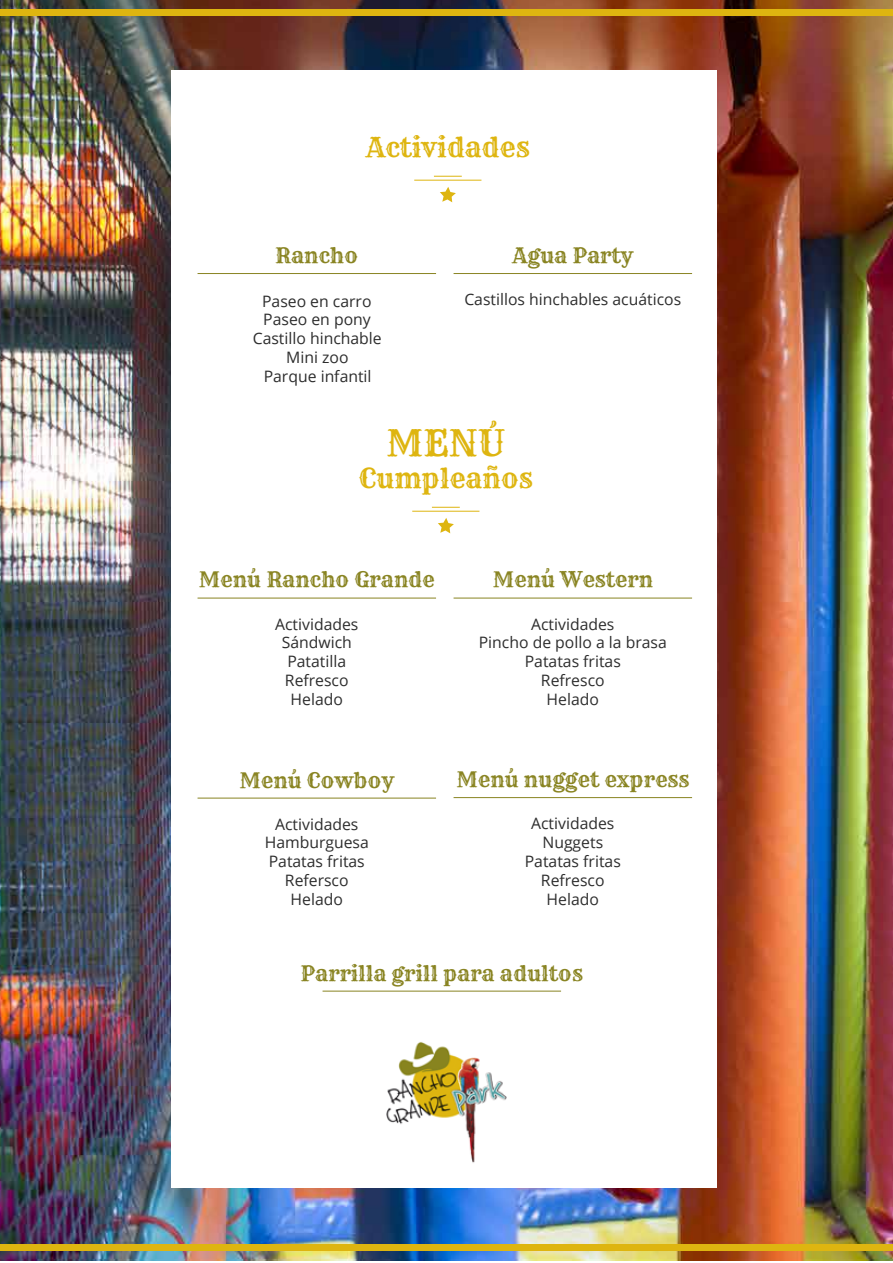
<style>
.page{position:relative;width:893px;height:1263px;background:#fff}
.page>*{position:absolute;margin:0;border:0;box-sizing:border-box;transform-origin:0 0}
.t1{font:36px "Rye";color:#deb510}
.t2{font:27px "Rye";color:#deb510}
.t3{font:21px "Rye";color:#898422}
.t4{font:15.75px/18.9px "Open Sans";color:#2d2d2d;text-align:center}
</style>
<div class="page">
<img style="left:0;top:0;width:893px;height:1260px">
<div style="left:171px;top:70px;width:546px;height:1118px;background:#fff"></div>
<img style="left:386px;top:1042px;width:121px;height:121px">
<svg style="left:438px;top:518px;width:16px;height:15px"></svg>
<hr style="left:198px;top:273px;width:238px;height:1px;background:#898422">
<hr style="left:198px;top:598px;width:238px;height:1px;background:#898422">
<hr style="left:454px;top:598px;width:238px;height:1px;background:#898422">
<hr style="left:198px;top:798px;width:238px;height:1px;background:#898422">
<hr style="left:454px;top:273px;width:238px;height:1px;background:#898422">
<div style="left:0;top:1244px;width:893px;height:6px;background:#deb510"></div>
<div style="left:0;top:9px;width:893px;height:7px;background:#deb510"></div>
<hr style="left:454px;top:797px;width:238px;height:1px;background:#898422">
<svg style="left:440px;top:187px;width:16px;height:15px"></svg>
<hr style="left:323px;top:991px;width:238px;height:1px;background:#898422">
<h2 class="t2" style="left:366px;top:130px;width:165px">Actividades</h2>
<h3 class="t3" style="left:275px;top:242px;width:84px">Rancho</h3>
<p class="t4" style="left:253px;top:291px;width:131px">Paseo en carro<br>Paseo en pony<br>Castillo hinchable<br>Mini zoo<br>Parque infantil</p>
<h3 class="t3" style="left:512px;top:242px;width:122px">Agua Party</h3>
<p class="t4" style="left:464px;top:289px;width:218px">Castillos hinchables acuáticos</p>
<h1 class="t1" style="left:387px;top:420px;width:120px">MENÚ</h1>
<h2 class="t2" style="left:359px;top:461px;width:175px">Cumpleaños</h2>
<h3 class="t3" style="left:199px;top:567px;width:237px">Menú Rancho Grande</h3>
<p class="t4" style="left:275px;top:614px;width:85px">Actividades<br>Sándwich<br>Patatilla<br>Refresco<br>Helado</p>
<h3 class="t3" style="left:493px;top:567px;width:162px">Menú Western</h3>
<p class="t4" style="left:479px;top:614px;width:190px">Actividades<br>Pincho de pollo a la brasa<br>Patatas fritas<br>Refresco<br>Helado</p>
<h3 class="t3" style="left:239px;top:767px;width:156px">Menú Cowboy</h3>
<p class="t4" style="left:265px;top:814px;width:106px">Actividades<br>Hamburguesa<br>Patatas fritas<br>Refersco<br>Helado</p>
<h3 class="t3" style="left:456px;top:766px;width:234px">Menú nugget express</h3>
<p class="t4" style="left:525px;top:813px;width:98px">Actividades<br>Nuggets<br>Patatas fritas<br>Refresco<br>Helado</p>
<h3 class="t3" style="left:301px;top:960px;width:284px">Parrilla grill para adultos</h3>
</div>
